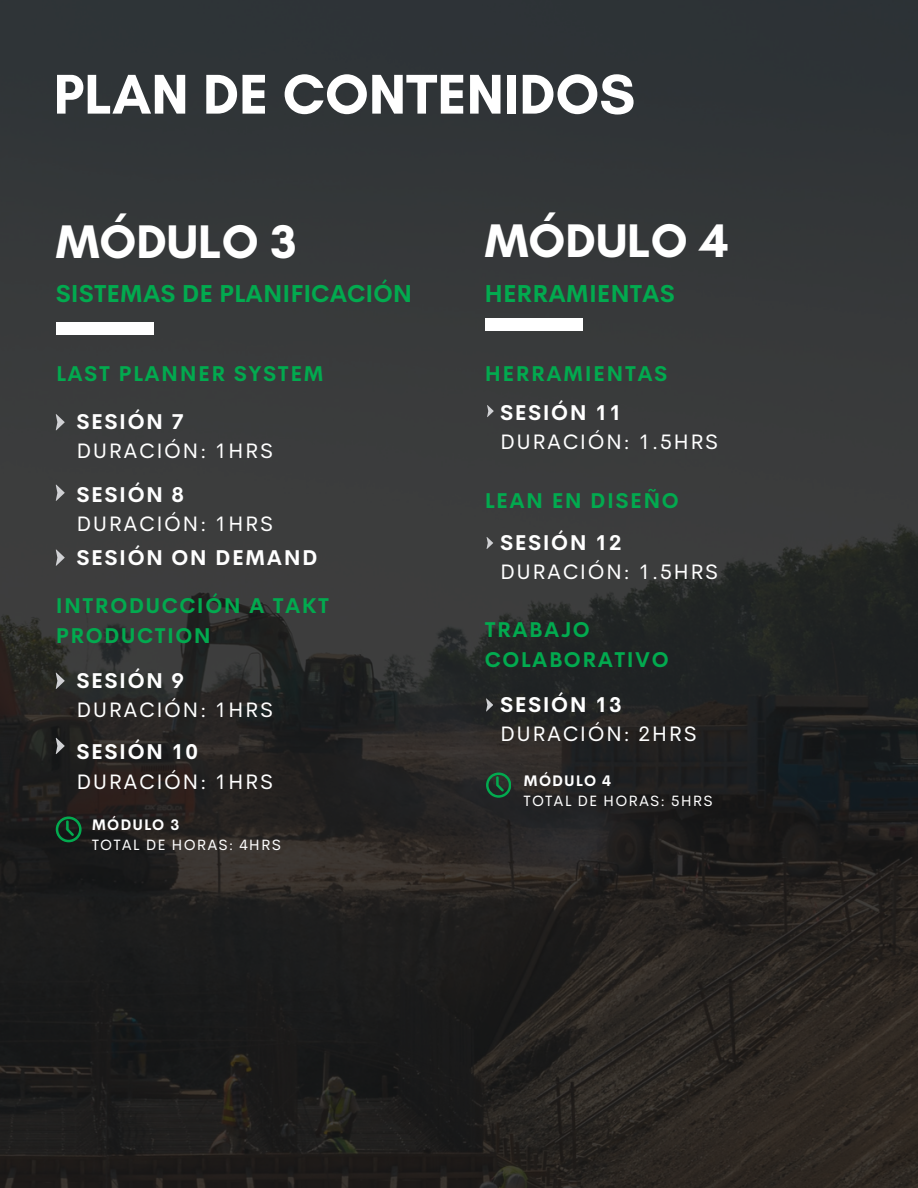
<style>
.page{position:relative;width:918px;height:1188px;background:#fff}
.page>*{position:absolute;margin:0;border:0;box-sizing:border-box;transform-origin:0 0}
.t1{font:700 57px "Glacial Indifference";color:#fff}
.t2{font:700 48px "Glacial Indifference";color:#fff}
.t3{font:700 24px "Cerebri Sans";color:#02aa4f}
.t4{font:21px "Cerebri Sans";letter-spacing:.07em;color:#fff}
.t5{font:700 21px/29.2px "Cerebri Sans";letter-spacing:.07em;color:#02aa4f}
.t6{font:700 21px "Cerebri Sans";letter-spacing:.07em;color:#fff}
.t7{font:15px "Cerebri Sans";letter-spacing:.07em;color:#fff}
.t8{font:700 15px "Cerebri Sans";letter-spacing:.07em;color:#fff}
</style>
<div class="page">
<img style="left:0;top:0;width:918px;height:1188px">
<div style="left:56px;top:322px;width:97px;height:13px;background:#fff"></div>
<svg style="left:56px;top:817px;width:26px;height:25px"></svg>
<svg style="left:56px;top:485px;width:9px;height:16px"></svg>
<svg style="left:56px;top:414px;width:9px;height:16px"></svg>
<svg style="left:56px;top:738px;width:9px;height:16px"></svg>
<svg style="left:56px;top:549px;width:9px;height:17px"></svg>
<svg style="left:56px;top:673px;width:9px;height:16px"></svg>
<div style="left:485px;top:319px;width:97px;height:12px;background:#fff"></div>
<svg style="left:486px;top:772px;width:25px;height:25px"></svg>
<svg style="left:486px;top:698px;width:7px;height:13px"></svg>
<svg style="left:487px;top:405px;width:7px;height:12px"></svg>
<svg style="left:487px;top:537px;width:6px;height:12px"></svg>
<h1 class="t1" style="left:54px;top:59px;width:583px">PLAN DE CONTENIDOS</h1>
<h2 class="t2" style="left:56px;top:212px;width:242px">MÓDULO 3</h2>
<p class="t3" style="left:56px;top:278px;width:358px">SISTEMAS DE PLANIFICACIÓN</p>
<p class="t5" style="left:56px;top:359px;width:269px">LAST PLANNER SYSTEM</p>
<p class="t6" style="left:77px;top:408px;width:109px">SESIÓN 7</p>
<p class="t4" style="left:77px;top:437px;width:198px">DURACIÓN: 1HRS</p>
<p class="t6" style="left:77px;top:481px;width:109px">SESIÓN 8</p>
<p class="t4" style="left:77px;top:510px;width:198px">DURACIÓN: 1HRS</p>
<p class="t6" style="left:77px;top:544px;width:242px">SESIÓN ON DEMAND</p>
<p class="t5" style="left:56px;top:591px;width:275px">INTRODUCCIÓN A TAKT<br>PRODUCTION</p>
<p class="t6" style="left:77px;top:667px;width:109px">SESIÓN 9</p>
<p class="t4" style="left:77px;top:696px;width:198px">DURACIÓN: 1HRS</p>
<p class="t6" style="left:77px;top:738px;width:123px">SESIÓN 10</p>
<p class="t4" style="left:77px;top:768px;width:198px">DURACIÓN: 1HRS</p>
<p class="t8" style="left:92px;top:815px;width:89px">MÓDULO 3</p>
<p class="t7" style="left:92px;top:835px;width:191px">TOTAL DE HORAS: 4HRS</p>
<h2 class="t2" style="left:485px;top:211px;width:245px">MÓDULO 4</h2>
<p class="t3" style="left:485px;top:278px;width:192px">HERRAMIENTAS</p>
<p class="t5" style="left:485px;top:359px;width:184px">HERRAMIENTAS</p>
<p class="t6" style="left:500px;top:399px;width:123px">SESIÓN 11</p>
<p class="t4" style="left:500px;top:428px;width:220px">DURACIÓN: 1.5HRS</p>
<p class="t5" style="left:485px;top:486px;width:196px">LEAN EN DISEÑO</p>
<p class="t6" style="left:500px;top:529px;width:123px">SESIÓN 12</p>
<p class="t4" style="left:500px;top:558px;width:220px">DURACIÓN: 1.5HRS</p>
<p class="t5" style="left:485px;top:615px;width:185px">TRABAJO<br>COLABORATIVO</p>
<p class="t6" style="left:500px;top:691px;width:123px">SESIÓN 13</p>
<p class="t4" style="left:500px;top:720px;width:198px">DURACIÓN: 2HRS</p>
<p class="t8" style="left:524px;top:771px;width:89px">MÓDULO 4</p>
<p class="t7" style="left:524px;top:791px;width:191px">TOTAL DE HORAS: 5HRS</p>
</div>
